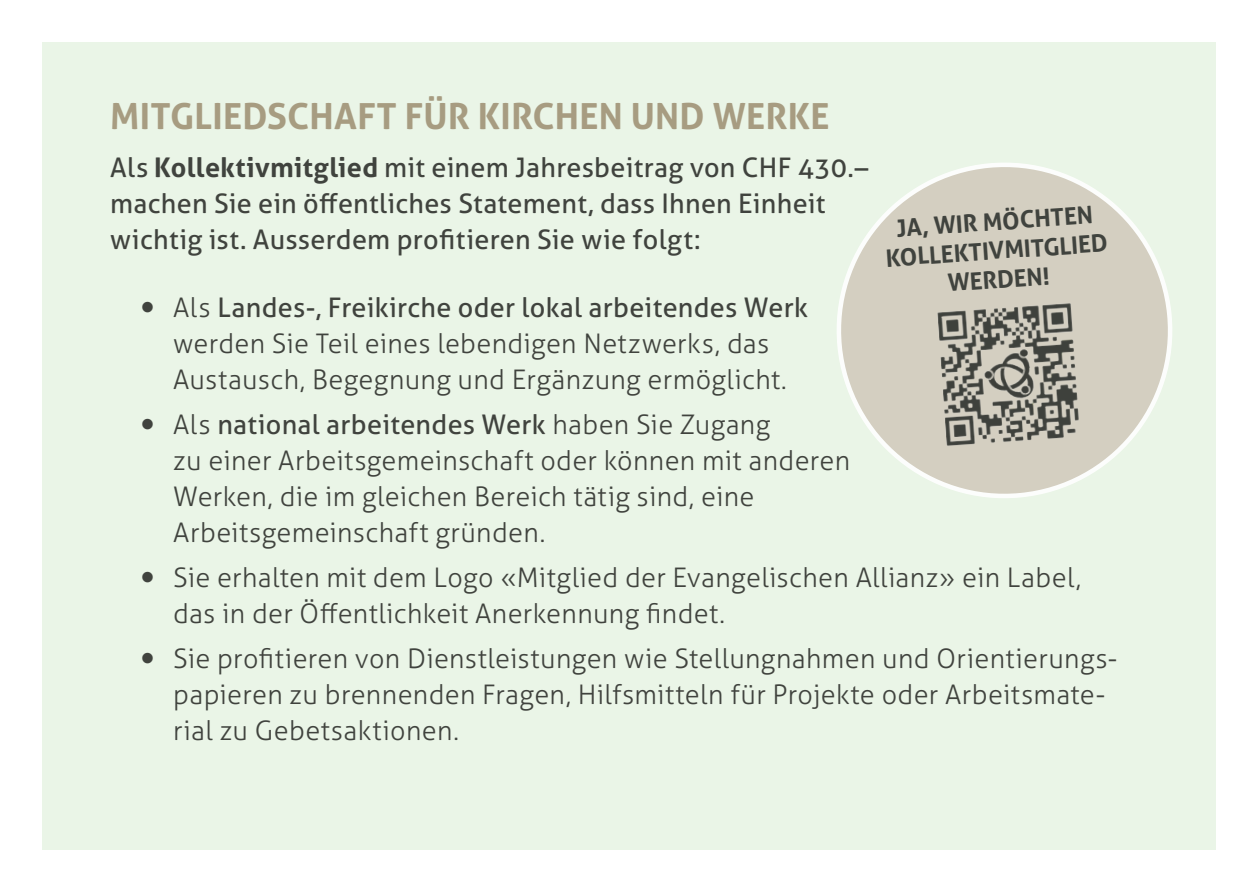
<style>
.page{position:relative;width:1259px;height:893px;background:#fff}
.page>*{position:absolute;margin:0;border:0;box-sizing:border-box;transform-origin:0 0}
.t1{font:700 36px "Aller";letter-spacing:.005em;color:#a79c81}
.t2{font:300 27px/36px "Aller";letter-spacing:.01em;color:#40433e}
.t3{font:27px/36px "Aller";letter-spacing:.01em;color:#40433e}
.t4{font:700 24px/28.8px "Aller";color:#40433e;text-align:center}
.s1{font-weight:700}
.s2{font-weight:400}
</style>
<div class="page">
<div style="left:43px;top:43px;width:1173px;height:807px;background:#eaf5e7"></div>
<svg style="left:837px;top:163px;width:335px;height:335px"></svg>
<img style="left:924px;top:290px;width:170px;height:170px">
<h1 class="t1" style="left:110px;top:94px;width:721px">MITGLIEDSCHAFT FÜR KIRCHEN UND WERKE</h1>
<p class="t3" style="left:110px;top:149px;width:760px">Als <span class="s1">Kollektivmitglied</span> mit einem Jahresbeitrag von CHF 430.– machen Sie ein öffentliches Statement, dass Ihnen Einheit wichtig ist. Ausserdem profitieren Sie wie folgt:</p>
<p class="t4" style="left:883px;top:215px;width:224px;rotate:-4deg">JA, WIR MÖCHTEN<br>KOLLEKTIVMITGLIED<br>WERDEN!</p>
<p class="t2" style="left:173px;top:289px;width:636px">Als <span class="s2">Landes-, Freikirche oder lokal arbeitendes Werk </span>werden Sie Teil eines lebendigen Netzwerks, das<br>Austausch, Begegnung und Ergänzung ermöglicht.</p>
<p class="t2" style="left:173px;top:406px;width:678px">Als <span class="s2">national arbeitendes Werk</span> haben Sie Zugang<br>zu einer Arbeitsgemeinschaft oder können mit anderen Werken, die im gleichen Bereich tätig sind, eine Arbeitsgemeinschaft gründen.</p>
<p class="t2" style="left:173px;top:559px;width:909px">Sie erhalten mit dem Logo «Mitglied der Evangelischen Allianz» ein Label, das in der Öffentlichkeit Anerkennung findet.</p>
<p class="t2" style="left:173px;top:640px;width:945px">Sie profitieren von Dienstleistungen wie Stellungnahmen und Orientierungs&shy;papieren zu brennenden Fragen, Hilfsmitteln für Projekte oder Arbeitsmate&shy;rial zu Gebetsaktionen.</p>
</div>
